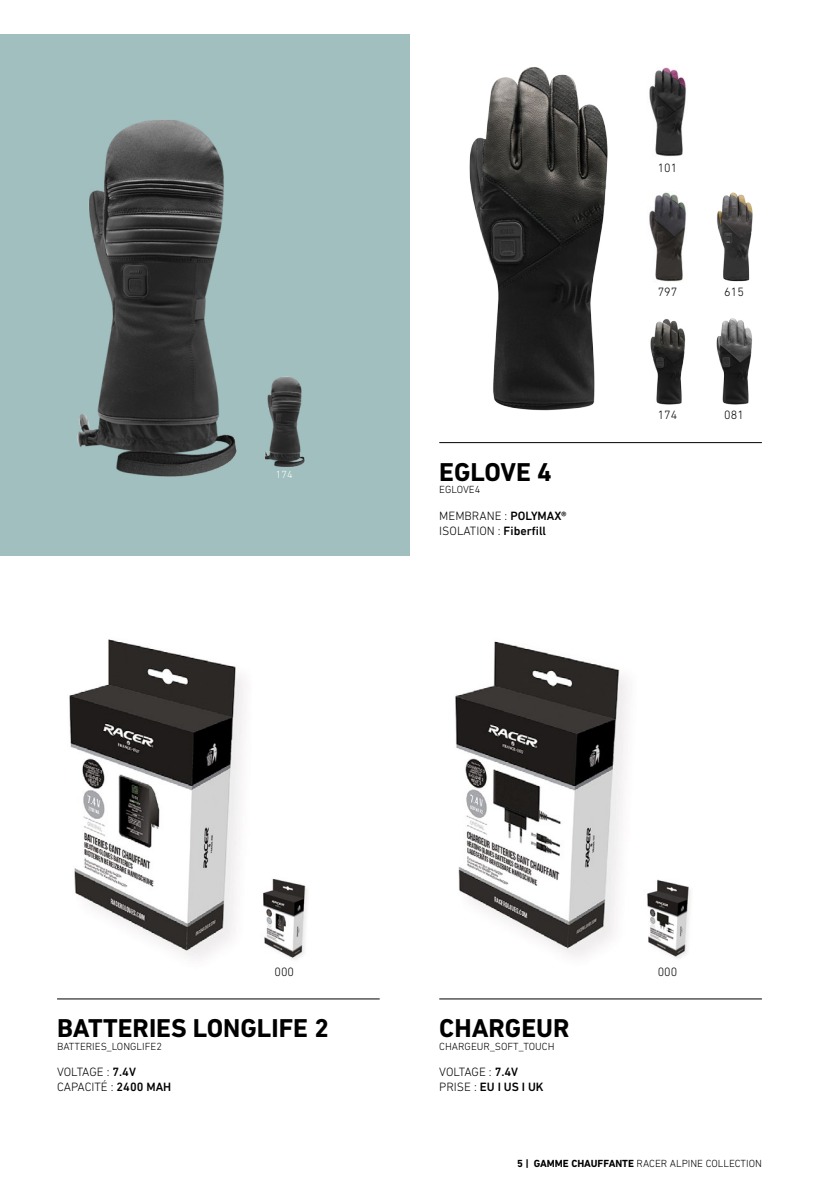
<style>
.page{position:relative;width:819px;height:1191px;background:#fff}
.page>*{position:absolute;margin:0;border:0;box-sizing:border-box;transform-origin:0 0}
.t1{font:700 26.25px "DIN Next LT Pro";color:#000}
.t2{font:300 12.25px "DIN Next LT Pro";color:#000}
.t3{font:500 12.25px "DIN Next LT Pro";color:#000}
.t4{font:300 10.5px "DIN Next LT Pro";color:#000}
.t5{font:700 10.5px "DIN Next LT Pro";color:#000}
.t6{font:300 10.5px "DIN Next LT Pro";color:#fff}
.s1{font-weight:300}
</style>
<div class="page">
<div style="left:0;top:35px;width:409px;height:521px;background:#a0bfbe"></div>
<img style="left:264px;top:376px;width:41px;height:91px">
<img style="left:77px;top:119px;width:160px;height:358px">
<img style="left:650px;top:319px;width:36px;height:86px">
<img style="left:716px;top:318px;width:36px;height:87px">
<img style="left:649px;top:192px;width:37px;height:90px">
<img style="left:717px;top:192px;width:36px;height:90px">
<img style="left:649px;top:67px;width:37px;height:90px">
<img style="left:469px;top:67px;width:139px;height:344px">
<hr style="left:439px;top:442px;width:322px;height:1px;background:#000">
<img style="left:263px;top:878px;width:44px;height:82px">
<img style="left:69px;top:639px;width:175px;height:320px">
<hr style="left:57px;top:998px;width:322px;height:1px;background:#000">
<img style="left:647px;top:879px;width:44px;height:79px">
<img style="left:455px;top:641px;width:173px;height:315px">
<hr style="left:439px;top:998px;width:322px;height:1px;background:#000">
<p class="t6" style="left:276px;top:469px;width:18px">174</p>
<h1 class="t1" style="left:439px;top:456px;width:114px">EGLOVE 4</h1>
<p class="t4" style="left:439px;top:483px;width:7px">EGLOVE</p>
<p class="t4" style="left:474px;top:483px;width:7px">4</p>
<p class="t2" style="left:439px;top:509px;width:9px">MEMBRANE</p>
<p class="t3" style="left:504px;top:509px;width:64px"><span class="s1">:</span> POLYMAX®</p>
<p class="t2" style="left:439px;top:523px;width:5px">ISOLATION</p>
<p class="t3" style="left:498px;top:523px;width:50px"><span class="s1">:</span> Fiberfill</p>
<p class="t2" style="left:657px;top:161px;width:21px">101</p>
<p class="t2" style="left:657px;top:284px;width:21px">797</p>
<p class="t2" style="left:724px;top:284px;width:21px">615</p>
<p class="t2" style="left:657px;top:408px;width:21px">174</p>
<p class="t2" style="left:724px;top:408px;width:21px">081</p>
<p class="t2" style="left:274px;top:964px;width:21px">000</p>
<h1 class="t1" style="left:57px;top:1012px;width:273px">BATTERIES LONGLIFE 2</h1>
<p class="t4" style="left:57px;top:1040px;width:7px">BATTERIES</p>
<p class="t4" style="left:107px;top:1040px;width:12px">_LONGLIFE</p>
<p class="t4" style="left:156px;top:1040px;width:7px">2</p>
<p class="t2" style="left:57px;top:1065px;width:8px">VOLTAGE</p>
<p class="t3" style="left:107px;top:1065px;width:31px"><span class="s1">:</span> 7.4V</p>
<p class="t2" style="left:57px;top:1080px;width:24px">CA PACIT</p>
<p class="t3" style="left:101px;top:1079px;width:72px"><span class="s1">é :</span> 2400 MAH</p>
<h1 class="t1" style="left:439px;top:1012px;width:132px">CHARGEUR</h1>
<p class="t4" style="left:439px;top:1040px;width:8px">CHARGEUR</p>
<p class="t4" style="left:490px;top:1040px;width:12px">_SOFT</p>
<p class="t4" style="left:519px;top:1040px;width:12px">_TOUCH</p>
<p class="t2" style="left:439px;top:1065px;width:8px">VOLTAGE</p>
<p class="t3" style="left:489px;top:1065px;width:31px"><span class="s1">:</span> 7.4V</p>
<p class="t2" style="left:439px;top:1080px;width:14px">PRISE</p>
<p class="t3" style="left:474px;top:1079px;width:71px"><span class="s1">:</span> EU I US I UK</p>
<p class="t2" style="left:657px;top:964px;width:21px">000</p>
<p class="t5" style="left:517px;top:1157px;width:127px">5 | GAMME CHAUFFANTE <span class="s1">RACER</span></p>
<p class="t4" style="left:669px;top:1157px;width:24px">ALPINE</p>
<p class="t4" style="left:705px;top:1157px;width:7px">COLLECTION</p>
</div>
